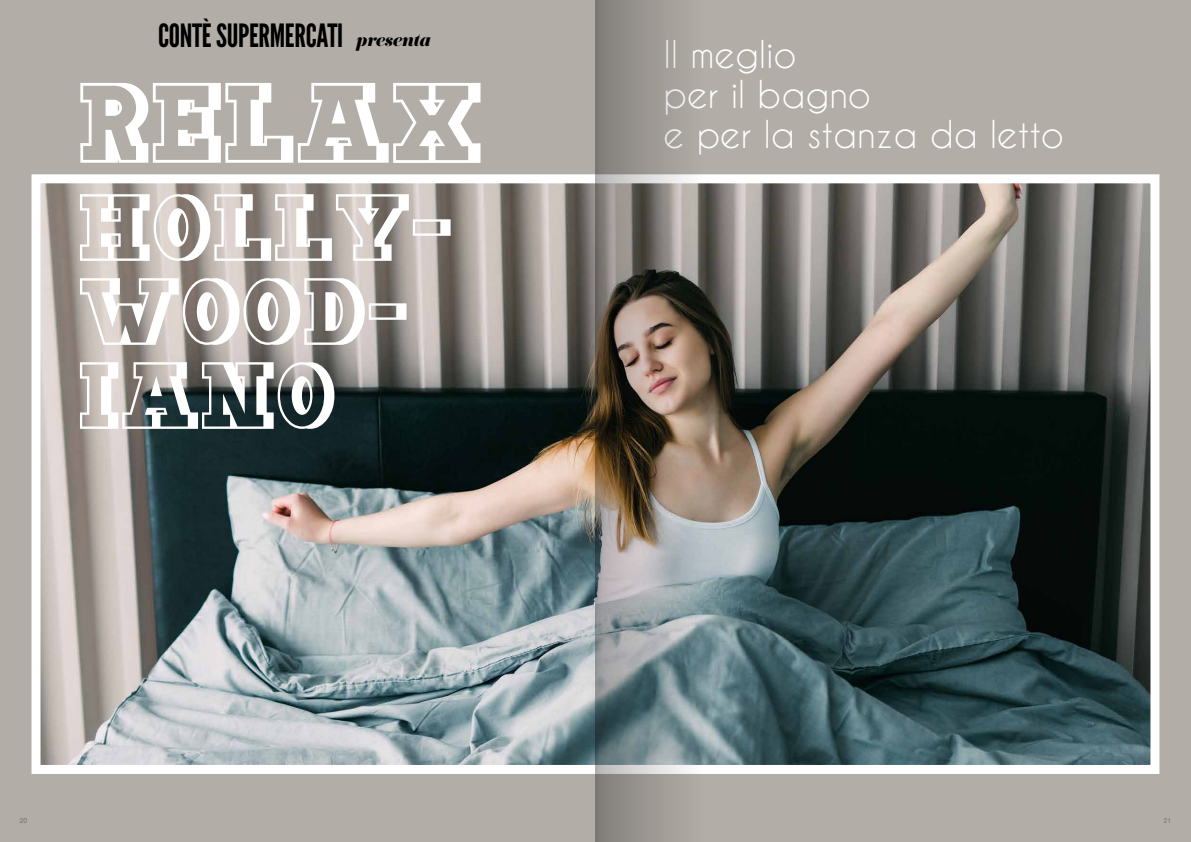
<style>
.page{position:relative;width:1191px;height:842px;background:#b2ada7}
.page>*{position:absolute;margin:0;border:0;box-sizing:border-box;transform-origin:0 0}
.t1{font:97px "Doergon Backshift";letter-spacing:-.005em;color:#fff}
.t2{font:81px/84px "Doergon Backshift";color:#fff}
.t3{font:36px/40px "Caviar Dreams";color:#fff}
.t4{font:32px "League Gothic";letter-spacing:-.01em;color:#000}
.t5{font:7px "Helvetica Neue";color:#706f6f;scale:.93 1}
.s1{font-family:"Eloquent JF Pro";font-style:italic;font-size:16px}
</style>
<div class="page">
<img style="left:42px;top:184px;width:1107px;height:580px">
<div style="left:32px;top:174px;width:1127px;height:600px;border:9px solid #fff"></div>
<img style="left:595px;top:0;width:108px;height:842px">
<p class="t4" style="left:158px;top:16px;width:273px">CONTÈ SUPERMERCATI <span class="s1">presenta</span></p>
<h1 class="t1" style="left:78px;top:73px;width:406px">RELAX</h1>
<h2 class="t2" style="left:78px;top:186px;width:376px">HOLLY-<br>WOOD-<br>IANO</h2>
<p class="t3" style="left:663px;top:34px;width:402px">Il meglio<br>per il bagno<br>e per la stanza da letto</p>
<p class="t5" style="left:20px;top:815px;width:9px">20</p>
<p class="t5" style="left:1164px;top:815px;width:9px">21</p>
</div>
